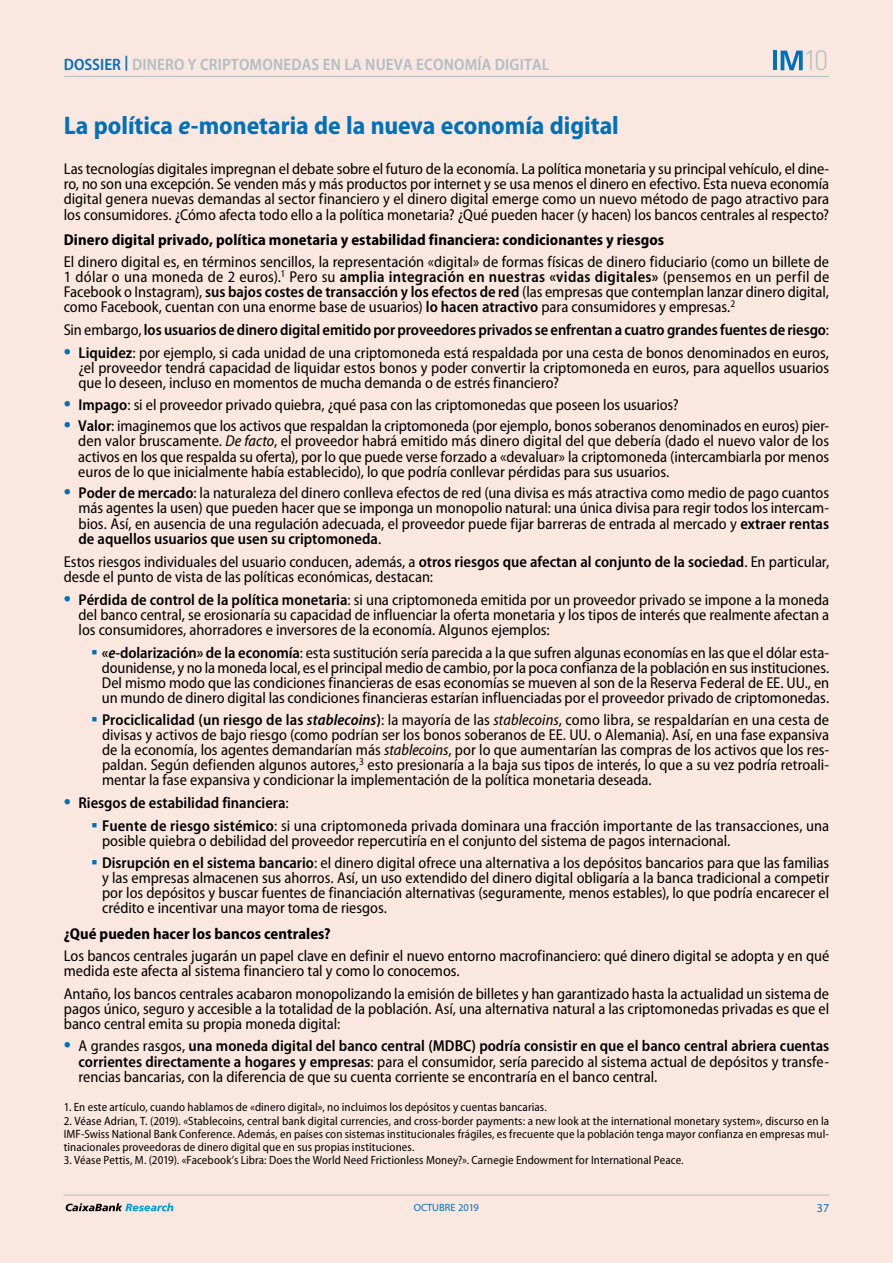
<style>
.page{position:relative;width:893px;height:1263px;background:#fff}
.page>*{position:absolute;margin:0;border:0;box-sizing:border-box;transform-origin:0 0}
.t1{font:300 27.6px "DIN Pro";color:#b2bdc2}
.t2{font:700 semi-condensed 25.5px "Myriad Pro";color:#0070ba}
.t3{font:600 semi-condensed 16.5px "Myriad Pro";letter-spacing:.01em;color:#b2bdc2}
.t4{font:semi-condensed 15.75px/15.1px "Myriad Pro";color:#000;text-align:justify}
.t5{font:600 semi-condensed 15.75px "Myriad Pro";letter-spacing:-.005em;color:#000}
.t6{font:700 semi-condensed 15.75px "Myriad Pro";letter-spacing:.005em;color:#000}
.t7{font:semi-condensed 12px/13.2px "Myriad Pro";letter-spacing:.01em;color:#000;text-align:justify}
.t8{font:12px "Myriad Pro";color:#0070ba}
.t9{font:10.5px "Myriad Pro";color:#0070ba}
.s1{color:#0070ba}
.s2{font-style:italic}
.s3{font-weight:600}
.s4{font-weight:400}
.s5{font-weight:600;font-size:24px;color:#0070ba}
.s6{font-family:"Minion Pro";font-stretch:normal;font-size:15px;color:#0070ba}
.s7{font-weight:600;font-style:italic}
.s8{font-size:24px;color:#0070ba}
</style>
<div class="page">
<div style="left:1px;top:0;width:892px;height:1263px;background:#fae7e0"></div>
<hr style="left:64px;top:76px;width:765px;height:1px;background:#b2bdc2">
<hr style="left:64px;top:1195px;width:765px;height:1px;background:#b2bdc2">
<svg style="left:66px;top:1203px;width:107px;height:8px"></svg>
<svg style="left:781px;top:51px;width:22px;height:19px"></svg>
<hr style="left:773px;top:51px;width:4px;height:19px;background:#0070ba">
<p class="t3" style="left:64px;top:55px;width:487px"><span class="s1">DOSSIER</span> <sup>|</sup> DINERO Y CRIPTOMONEDAS EN LA NUEVA ECONOMÍA DIGITAL</p>
<h2 class="t2" style="left:64px;top:111px;width:557px">La política <span class="s2">e</span>-monetaria de la nueva economía digital</h2>
<h1 class="t1" style="left:803px;top:42px;width:27px">10</h1>
<p class="t4" style="left:64px;top:162px;width:767px">Las tecnologías digitales impregnan el debate sobre el futuro de la economía. La política monetaria y su principal vehículo, el dine&shy;ro, no son una excepción. Se venden más y más productos por internet y se usa menos el dinero en efectivo. Esta nueva economía digital genera nuevas demandas al sector financiero y el dinero digital emerge como un nuevo método de pago atractivo para los consumidores. ¿Cómo afecta todo ello a la política monetaria? ¿Qué pueden hacer (y hacen) los bancos centrales al respecto?</p>
<p class="t6" style="left:64px;top:231px;width:602px">Dinero digital privado, política monetaria y estabilidad financiera: condicionantes y riesgos</p>
<p class="t4" style="left:64px;top:254px;width:767px">El dinero digital es, en términos sencillos, la representación «digital» de formas físicas de dinero fiduciario (como un billete de 1 dólar o una moneda de 2 euros).<sup>1</sup> Pero su <span class="s3">amplia integración en nuestras «vidas digitales»</span> (pensemos en un perfil de Facebook o Instagram), <span class="s3">sus bajos costes de transacción y los efectos de red</span> (las empresas que contemplan lanzar dinero digital, como Facebook, cuentan con una enorme base de usuarios) <span class="s3">lo hacen atractivo</span> para consumidores y empresas.<sup>2</sup></p>
<p class="t5" style="left:64px;top:321px;width:767px"><span class="s4">Sin embargo,</span> los usuarios de dinero digital emitido por proveedores privados se enfrentan a cuatro grandes fuentes de riesgo<span class="s4">:</span></p>
<p class="t4" style="left:79px;top:345px;width:752px;text-indent:-15px"><span class="s5">•</span> <span class="s3">Liquidez</span>: por ejemplo, si cada unidad de una criptomoneda está respaldada por una cesta de bonos denominados en euros, ¿el proveedor tendrá capacidad de liquidar estos bonos y poder convertir la criptomoneda en euros, para aquellos usuarios que lo deseen, incluso en momentos de mucha demanda o de estrés financiero?</p>
<p class="t4" style="left:64px;top:397px;width:616px"><span class="s5">•</span> <span class="s3">Impago</span>: si el proveedor privado quiebra, ¿qué pasa con las criptomonedas que poseen los usuarios?</p>
<p class="t4" style="left:78px;top:419px;width:752px;text-indent:-14px"><span class="s5">•</span> <span class="s3">Valor</span>: imaginemos que los activos que respaldan la criptomoneda (por ejemplo, bonos soberanos denominados en euros) pier&shy;den valor bruscamente. <span class="s2">De facto</span>, el proveedor habrá emitido más dinero digital del que debería (dado el nuevo valor de los activos en los que respalda su oferta), por lo que puede verse forzado a «devaluar» la criptomoneda (intercambiarla por menos euros de lo que inicialmente había establecido), lo que podría conllevar pérdidas para sus usuarios.</p>
<p class="t4" style="left:79px;top:486px;width:752px;text-indent:-15px"><span class="s5">•</span> <span class="s3">Poder de mercado</span>: la naturaleza del dinero conlleva efectos de red (una divisa es más atractiva como medio de pago cuantos más agentes la usen) que pueden hacer que se imponga un monopolio natural: una única divisa para regir todos los intercam&shy;bios. Así, en ausencia de una regulación adecuada, el proveedor puede fijar barreras de entrada al mercado y <span class="s3">extraer rentas de aquellos usuarios que usen su criptomoneda</span>.</p>
<p class="t4" style="left:64px;top:554px;width:767px">Estos riesgos individuales del usuario conducen, además, a <span class="s3">otros riesgos que afectan al conjunto de la sociedad</span>. En particular, desde el punto de vista de las políticas económicas, destacan:</p>
<p class="t4" style="left:79px;top:592px;width:752px;text-indent:-15px"><span class="s5">•</span> <span class="s3">Pérdida de control de la política monetaria</span>: si una criptomoneda emitida por un proveedor privado se impone a la moneda del banco central, se erosionaría su capacidad de influenciar la oferta monetaria y los tipos de interés que realmente afectan a los consumidores, ahorradores e inversores de la economía. Algunos ejemplos:</p>
<p class="t4" style="left:102px;top:645px;width:729px;text-indent:-10px"><span class="s6">■</span> <span class="s3">«</span><span class="s7">e</span><span class="s3">-dolarización» de la economía</span>: esta sustitución sería parecida a la que sufren algunas economías en las que el dólar esta&shy;dounidense, y no la moneda local, es el principal medio de cambio, por la poca confianza de la población en sus instituciones.<br>Del mismo modo que las condiciones financieras de esas economías se mueven al son de la Reserva Federal de EE. UU., en un mundo de dinero digital las condiciones financieras estarían influenciadas por el proveedor privado de criptomonedas.</p>
<p class="t4" style="left:102px;top:712px;width:729px;text-indent:-11px"><span class="s6">■</span> <span class="s3">Prociclicalidad (un riesgo de las</span> <span class="s7">stablecoins</span><span class="s3">)</span>: la mayoría de las <span class="s2">stablecoins</span>, como libra, se respaldarían en una cesta de divisas y activos de bajo riesgo (como podrían ser los bonos soberanos de EE. UU. o Alemania). Así, en una fase expansiva de la economía, los agentes demandarían más <span class="s2">stablecoins</span>, por lo que aumentarían las compras de los activos que los res&shy;paldan. Según defienden algunos autores,<sup>3</sup> esto presionaría a la baja sus tipos de interés, lo que a su vez podría retroali&shy;mentar la fase expansiva y condicionar la implementación de la política monetaria deseada.</p>
<p class="t5" style="left:64px;top:794px;width:226px"><span class="s8">•</span> Riesgos de estabilidad financiera<span class="s4">:</span></p>
<p class="t4" style="left:102px;top:818px;width:729px;text-indent:-11px"><span class="s6">■</span> <span class="s3">Fuente de riesgo sistémico</span>: si una criptomoneda privada dominara una fracción importante de las transacciones, una posible quiebra o debilidad del proveedor repercutiría en el conjunto del sistema de pagos internacional.</p>
<p class="t4" style="left:102px;top:855px;width:729px;text-indent:-11px"><span class="s6">■</span> <span class="s3">Disrupción en el sistema bancario</span>: el dinero digital ofrece una alternativa a los depósitos bancarios para que las familias y las empresas almacenen sus ahorros. Así, un uso extendido del dinero digital obligaría a la banca tradicional a competir por los depósitos y buscar fuentes de financiación alternativas (seguramente, menos estables), lo que podría encarecer el crédito e incentivar una mayor toma de riesgos.</p>
<p class="t6" style="left:64px;top:925px;width:268px">¿Qué pueden hacer los bancos centrales?</p>
<p class="t4" style="left:64px;top:949px;width:767px">Los bancos centrales jugarán un papel clave en definir el nuevo entorno macrofinanciero: qué dinero digital se adopta y en qué medida este afecta al sistema financiero tal y como lo conocemos.</p>
<p class="t4" style="left:64px;top:986px;width:767px">Antaño, los bancos centrales acabaron monopolizando la emisión de billetes y han garantizado hasta la actualidad un sistema de pagos único, seguro y accesible a la totalidad de la población. Así, una alternativa natural a las criptomonedas privadas es que el banco central emita su propia moneda digital:</p>
<p class="t4" style="left:79px;top:1039px;width:752px;text-indent:-15px"><span class="s5">•</span> A grandes rasgos, <span class="s3">una moneda digital del banco central (MDBC) podría consistir en que el banco central abriera cuentas corrientes directamente a hogares y empresas</span>: para el consumidor, sería parecido al sistema actual de depósitos y transfe&shy;rencias bancarias, con la diferencia de que su cuenta corriente se encontraría en el banco central.</p>
<p class="t7" style="left:64px;top:1101px;width:485px">1. En este artículo, cuando hablamos de «dinero digital», no incluimos los depósitos y cuentas bancarias.</p>
<p class="t7" style="left:64px;top:1114px;width:767px">2. Véase Adrian, T. (2019). «Stablecoins, central bank digital currencies, and cross-border payments: a new look at the international monetary system», discurso en la IMF-Swiss National Bank Conference. Además, en países con sistemas institucionales frágiles, es frecuente que la población tenga mayor confianza en empresas mul&shy;tinacionales proveedoras de dinero digital que en sus propias instituciones.</p>
<p class="t7" style="left:64px;top:1153px;width:621px">3. Véase Pettis, M. (2019). «Facebook’s Libra: Does the World Need Frictionless Money?». Carnegie Endowment for International Peace.</p>
<p class="t9" style="left:414px;top:1201px;width:66px">OCTUBRE 2019</p>
<p class="t8" style="left:817px;top:1201px;width:14px">37</p>
</div>
